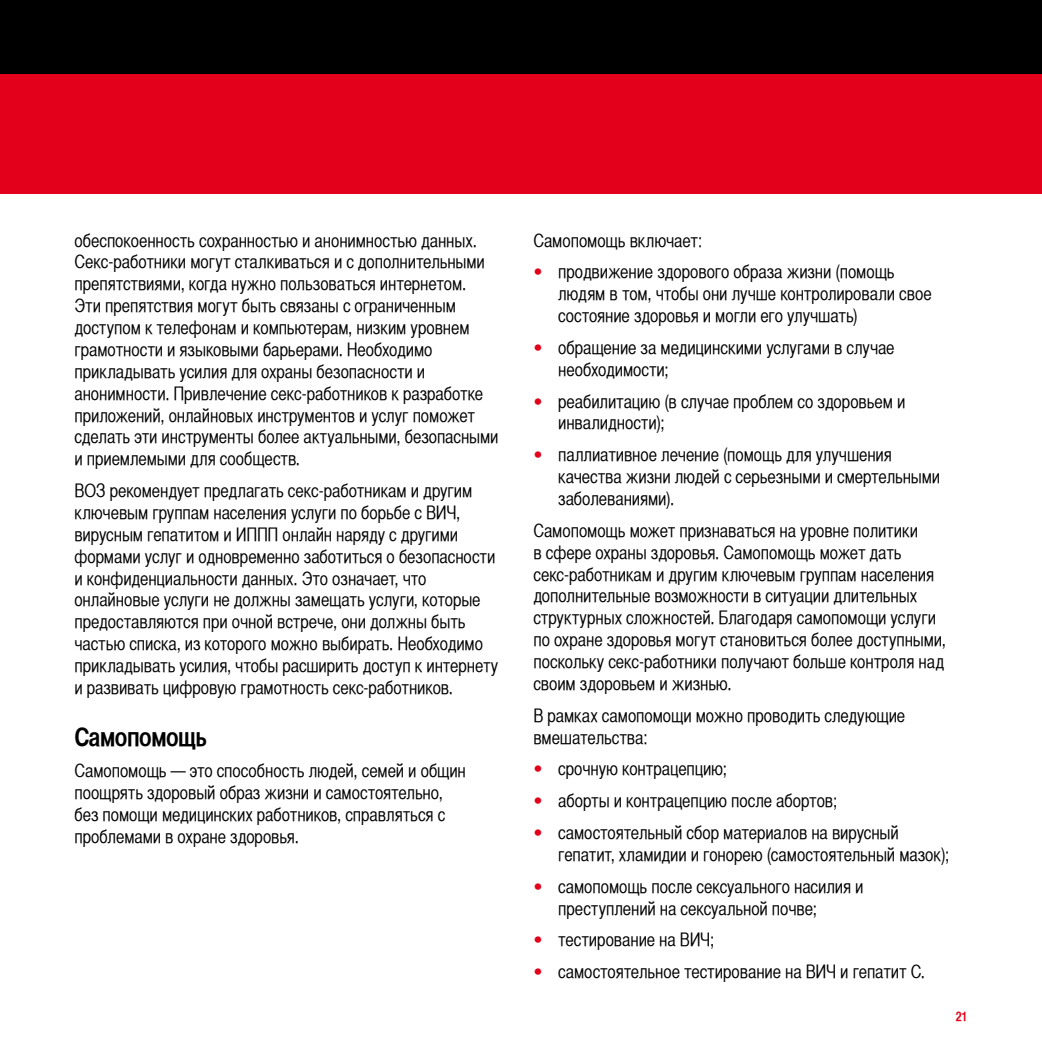
<style>
.page{position:relative;width:1042px;height:1042px;background:#fff}
.page>*{position:absolute;margin:0;border:0;box-sizing:border-box;transform-origin:0 0}
.t1{font:700 25.38px "Helvetica CY";letter-spacing:-.02em;color:#000}
.t2{font:18.38px/21.9px "Helvetica CY";letter-spacing:-.005em;color:#000}
.t3{font:700 13.12px "Helvetica CY";color:#e2001a}
.s1{font-family:"Caecilia LT Pro 55 Roman";color:#e2001a}
</style>
<div class="page">
<div style="left:0;top:0;width:1042px;height:121px;background:#000"></div>
<div style="left:0;top:74px;width:1042px;height:119px;background:#e2001a"></div>
<p class="t2" style="left:74px;top:229px;width:426px">обеспокоенность сохранностью и анонимностью данных.<br>Секс-работники могут сталкиваться и с дополнительными препятствиями, когда нужно пользоваться интернетом.<br>Эти препятствия могут быть связаны с ограниченным доступом к телефонам и компьютерам, низким уровнем грамотности и языковыми барьерами. Необходимо прикладывать усилия для охраны безопасности и анонимности. Привлечение секс-работников к разработке приложений, онлайновых инструментов и услуг поможет сделать эти инструменты более актуальными, безопасными и приемлемыми для сообществ.</p>
<p class="t2" style="left:74px;top:480px;width:425px">ВОЗ рекомендует предлагать секс-работникам и другим ключевым группам населения услуги по борьбе с ВИЧ, вирусным гепатитом и ИППП онлайн наряду с другими формами услуг и одновременно заботиться о безопасности и конфиденциальности данных. Это означает, что онлайновые услуги не должны замещать услуги, которые предоставляются при очной встрече, они должны быть частью списка, из которого можно выбирать. Необходимо прикладывать усилия, чтобы расширить доступ к интернету и развивать цифровую грамотность секс-работников.</p>
<h1 class="t1" style="left:74px;top:721px;width:134px">Самопомощь</h1>
<p class="t2" style="left:74px;top:760px;width:393px">Самопомощь — это способность людей, семей и общин поощрять здоровый образ жизни и самостоятельно, без помощи медицинских работников, справляться с проблемами в охране здоровья.</p>
<p class="t2" style="left:533px;top:229px;width:170px">Самопомощь включает:</p>
<p class="t2" style="left:558px;top:261px;width:375px;text-indent:-25px"><span class="s1">•</span> продвижение здорового образа жизни (помощь людям в том, чтобы они лучше контролировали свое состояние здоровья и могли его улучшать)</p>
<p class="t2" style="left:558px;top:336px;width:338px;text-indent:-25px"><span class="s1">•</span> обращение за медицинскими услугами в случае необходимости;</p>
<p class="t2" style="left:558px;top:390px;width:349px;text-indent:-25px"><span class="s1">•</span> реабилитацию (в случае проблем со здоровьем и инвалидности);</p>
<p class="t2" style="left:558px;top:444px;width:383px;text-indent:-25px"><span class="s1">•</span> паллиативное лечение (помощь для улучшения качества жизни людей с серьезными и смертельными заболеваниями).</p>
<p class="t2" style="left:533px;top:519px;width:414px">Самопомощь может признаваться на уровне политики<br>в сфере охраны здоровья. Самопомощь может дать секс-работникам и другим ключевым группам населения дополнительные возможности в ситуации длительных структурных сложностей. Благодаря самопомощи услуги по охране здоровья могут становиться более доступными, поскольку секс-работники получают больше контроля над своим здоровьем и жизнью.</p>
<p class="t2" style="left:533px;top:704px;width:373px">В рамках самопомощи можно проводить следующие вмешательства:</p>
<p class="t2" style="left:533px;top:758px;width:195px"><span class="s1">•</span> срочную контрацепцию;</p>
<p class="t2" style="left:533px;top:790px;width:305px"><span class="s1">•</span> аборты и контрацепцию после абортов;</p>
<p class="t2" style="left:558px;top:821px;width:392px;text-indent:-25px"><span class="s1">•</span> самостоятельный сбор материалов на вирусный гепатит, хламидии и гонорею (самостоятельный мазок);</p>
<p class="t2" style="left:558px;top:875px;width:307px;text-indent:-25px"><span class="s1">•</span> самопомощь после сексуального насилия и преступлений на сексуальной почве;</p>
<p class="t2" style="left:533px;top:929px;width:182px"><span class="s1">•</span> тестирование на ВИЧ;</p>
<p class="t2" style="left:533px;top:960px;width:393px"><span class="s1">•</span> самостоятельное тестирование на ВИЧ и гепатит С.</p>
<p class="t3" style="left:955px;top:1008px;width:13px">21</p>
</div>
